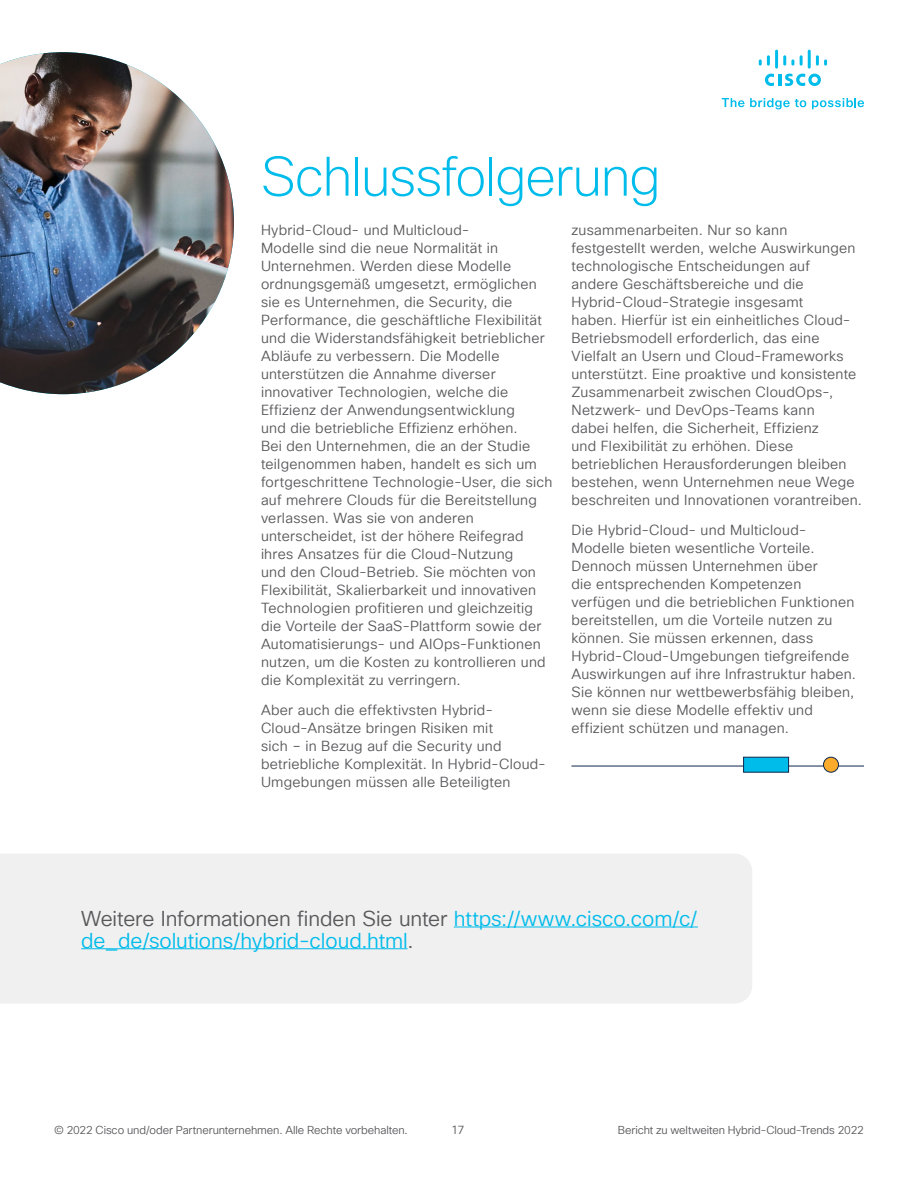
<style>
.page{position:relative;width:918px;height:1188px;background:#fff}
.page>*{position:absolute;margin:0;border:0;box-sizing:border-box;transform-origin:0 0}
.t1{font:200 54px "Cisco Sans TT";letter-spacing:-.025em;color:#00bceb}
.t2{font:21px/21.8px "Cisco Sans TT Light";letter-spacing:-.005em;color:#00bceb}
.t3{font:14.25px/18px "Cisco Sans TT Light";letter-spacing:.02em;color:#58585b}
.t4{font:12px "Cisco Sans TT Light";color:#58585b}
.t5{font:11.25px "Cisco Sans TT Light";letter-spacing:-.01em;color:#58585b}
.s1{color:#58585b}
</style>
<div class="page">
<svg style="left:722px;top:98px;width:84px;height:11px"></svg>
<svg style="left:812px;top:98px;width:52px;height:11px"></svg>
<svg style="left:765px;top:74px;width:56px;height:12px"></svg>
<svg style="left:759px;top:55px;width:11px;height:11px"></svg>
<hr style="left:775px;top:50px;width:3px;height:19px;background:#00bceb">
<svg style="left:783px;top:55px;width:11px;height:11px"></svg>
<svg style="left:800px;top:55px;width:3px;height:11px"></svg>
<hr style="left:808px;top:50px;width:3px;height:19px;background:#00bceb">
<svg style="left:816px;top:55px;width:11px;height:11px"></svg>
<hr style="left:572px;top:766px;width:292px;height:1px;background:#0d274d">
<div style="left:743px;top:757px;width:46px;height:16px;background:#00bceb;border:1px solid #0d274d"></div>
<div style="left:824px;top:757px;width:14px;height:15px;background:#fbab2c;border-radius:50%"></div>
<div style="left:823px;top:757px;width:16px;height:16px;border:1px solid #0d274d;border-radius:50%"></div>
<div style="left:0;top:854px;width:752px;height:149px;background:#f0f0f0"></div>
<hr style="left:454px;top:927px;width:244px;height:1px;background:#00bceb">
<hr style="left:81px;top:948px;width:327px;height:1px;background:#00bceb">
<img style="left:0;top:52px;width:234px;height:342px">
<h1 class="t1" style="left:261px;top:142px;width:401px">Schlussfolgerung</h1>
<p class="t3" style="left:261px;top:221px;width:293px">Hybrid-Cloud- und Multicloud-<br>Modelle sind die neue Normalität in Unternehmen. Werden diese Modelle ordnungsgemäß umgesetzt, ermöglichen sie es Unternehmen, die Security, die Performance, die geschäftliche Flexibilität und die Widerstandsfähigkeit betrieblicher Abläufe zu verbessern. Die Modelle unterstützen die Annahme diverser innovativer Technologien, welche die Effizienz der Anwendungsentwicklung<br>und die betriebliche Effizienz erhöhen.<br>Bei den Unternehmen, die an der Studie teilgenommen haben, handelt es sich um fortgeschrittene Technologie-User, die sich auf mehrere Clouds für die Bereitstellung verlassen. Was sie von anderen unterscheidet, ist der höhere Reifegrad ihres Ansatzes für die Cloud-Nutzung<br>und den Cloud-Betrieb. Sie möchten von Flexibilität, Skalierbarkeit und innovativen Technologien profitieren und gleichzeitig die Vorteile der SaaS-Plattform sowie der Automatisierungs- und AIOps-Funktionen nutzen, um die Kosten zu kontrollieren und die Komplexität zu verringern.</p>
<p class="t3" style="left:261px;top:701px;width:286px">Aber auch die effektivsten Hybrid-Cloud-Ansätze bringen Risiken mit<br>sich − in Bezug auf die Security und betriebliche Komplexität. In Hybrid-Cloud-Umgebungen müssen alle Beteiligten</p>
<p class="t3" style="left:572px;top:221px;width:292px">zusammenarbeiten. Nur so kann festgestellt werden, welche Auswirkungen technologische Entscheidungen auf<br>andere Geschäftsbereiche und die Hybrid-Cloud-Strategie insgesamt<br>haben. Hierfür ist ein einheitliches Cloud-Betriebsmodell erforderlich, das eine Vielfalt an Usern und Cloud-Frameworks unterstützt. Eine proaktive und konsistente Zusammenarbeit zwischen CloudOps-, Netzwerk- und DevOps-Teams kann<br>dabei helfen, die Sicherheit, Effizienz<br>und Flexibilität zu erhöhen. Diese betrieblichen Herausforderungen bleiben bestehen, wenn Unternehmen neue Wege beschreiten und Innovationen vorantreiben.</p>
<p class="t3" style="left:572px;top:521px;width:286px">Die Hybrid-Cloud- und Multicloud-Modelle bieten wesentliche Vorteile.<br>Dennoch müssen Unternehmen über<br>die entsprechenden Kompetenzen verfügen und die betrieblichen Funktionen bereitstellen, um die Vorteile nutzen zu können. Sie müssen erkennen, dass Hybrid-Cloud-Umgebungen tiefgreifende Auswirkungen auf ihre Infrastruktur haben.<br>Sie können nur wettbewerbsfähig bleiben, wenn sie diese Modelle effektiv und effizient schützen und managen.</p>
<h2 class="t2" style="left:81px;top:908px;width:618px"><span class="s1">Weitere Informationen finden Sie unter</span> https://www.cisco.com/c/ de_de/solutions/hybrid-cloud.html<span class="s1">.</span></h2>
<p class="t5" style="left:54px;top:1123px;width:355px">© 2022 Cisco und/oder Partnerunternehmen. Alle Rechte vorbehalten.</p>
<p class="t4" style="left:451px;top:1122px;width:15px">17</p>
<p class="t5" style="left:618px;top:1123px;width:247px">Bericht zu weltweiten Hybrid-Cloud-Trends 2022</p>
</div>
